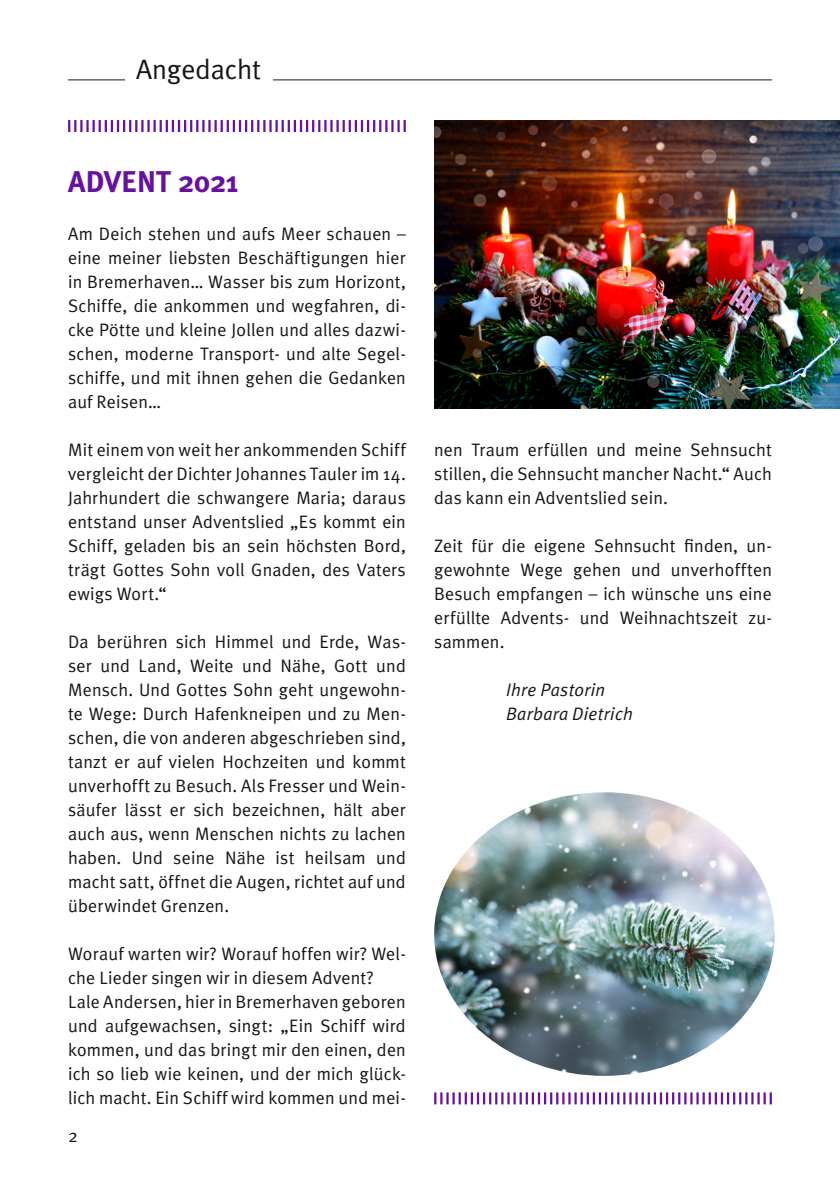
<style>
.page{position:relative;width:840px;height:1191px;background:#fff}
.page>*{position:absolute;margin:0;border:0;box-sizing:border-box;transform-origin:0 0}
.t1{font:700 30px "Meta Plus";letter-spacing:-.015em;color:#6711a3}
.t2{font:28px "Meta Plus Normal";letter-spacing:-.005em;color:#151616}
.t3{font:18px/24px "Meta Plus Normal";letter-spacing:.01em;color:#151616;text-align:justify}
.t4{font:italic 18px/24px "Meta Plus Normal";letter-spacing:.015em;color:#151616}
.t5{font:18px "Meta Pro";color:#151616}
</style>
<div class="page">
<hr style="left:68px;top:79px;width:703px;height:1px;background:#151616">
<div style="left:125px;top:57px;width:147px;height:34px;background:#fff"></div>
<svg style="left:68px;top:120px;width:337px;height:12px"></svg>
<svg style="left:434px;top:1092px;width:337px;height:12px"></svg>
<img style="left:434px;top:120px;width:405px;height:288px">
<img style="left:434px;top:792px;width:340px;height:283px">
<h2 class="t2" style="left:136px;top:53px;width:126px">Angedacht</h2>
<h1 class="t1" style="left:68px;top:164px;width:172px">ADVENT 2021</h1>
<p class="t3" style="left:68px;top:222px;width:339px">Am Deich stehen und aufs Meer schauen – eine meiner liebsten Beschäftigungen hier in Bremerhaven… Wasser bis zum Horizont, Schiffe, die ankommen und wegfahren, di&shy;cke Pötte und kleine Jollen und alles dazwi&shy;schen, moderne Transport- und alte Segel&shy;schiffe, und mit ihnen gehen die Gedanken auf Reisen…</p>
<p class="t3" style="left:68px;top:438px;width:339px">Mit einem von weit her ankommenden Schiff vergleicht der Dichter Johannes Tauler im 14.<br>Jahrhundert die schwangere Maria; daraus entstand unser Adventslied „Es kommt ein Schiff, geladen bis an sein höchsten Bord, trägt Gottes Sohn voll Gnaden, des Vaters ewigs Wort.“</p>
<p class="t3" style="left:68px;top:629px;width:339px">Da berühren sich Himmel und Erde, Was&shy;ser und Land, Weite und Nähe, Gott und Mensch. Und Gottes Sohn geht ungewohn&shy;te Wege: Durch Hafenkneipen und zu Men&shy;schen, die von anderen abgeschrieben sind, tanzt er auf vielen Hochzeiten und kommt unverhofft zu Besuch. Als Fresser und Wein&shy;säufer lässt er sich bezeichnen, hält aber auch aus, wenn Menschen nichts zu lachen haben. Und seine Nähe ist heilsam und macht satt, öffnet die Augen, richtet auf und überwindet Grenzen.</p>
<p class="t3" style="left:68px;top:941px;width:339px;text-align:left">Worauf warten wir? Worauf hoffen wir? Wel&shy;che Lieder singen wir in diesem Advent?<br>Lale Andersen, hier in Bremerhaven geboren und aufgewachsen, singt: „Ein Schiff wird kommen, und das bringt mir den einen, den ich so lieb wie keinen, und der mich glück&shy;lich macht. Ein Schiff wird kommen und mei-</p>
<p class="t5" style="left:68px;top:1124px;width:11px">2</p>
<p class="t3" style="left:434px;top:438px;width:339px">nen Traum erfüllen und meine Sehnsucht stillen, die Sehnsucht mancher Nacht.“ Auch das kann ein Adventslied sein.</p>
<p class="t3" style="left:434px;top:534px;width:339px">Zeit für die eigene Sehnsucht finden, un&shy;gewohnte Wege gehen und unverhofften Besuch empfangen – ich wünsche uns eine erfüllte Advents- und Weihnachtszeit zu&shy;sammen.</p>
<p class="t4" style="left:506px;top:678px;width:128px">Ihre Pastorin<br>Barbara Dietrich</p>
</div>
